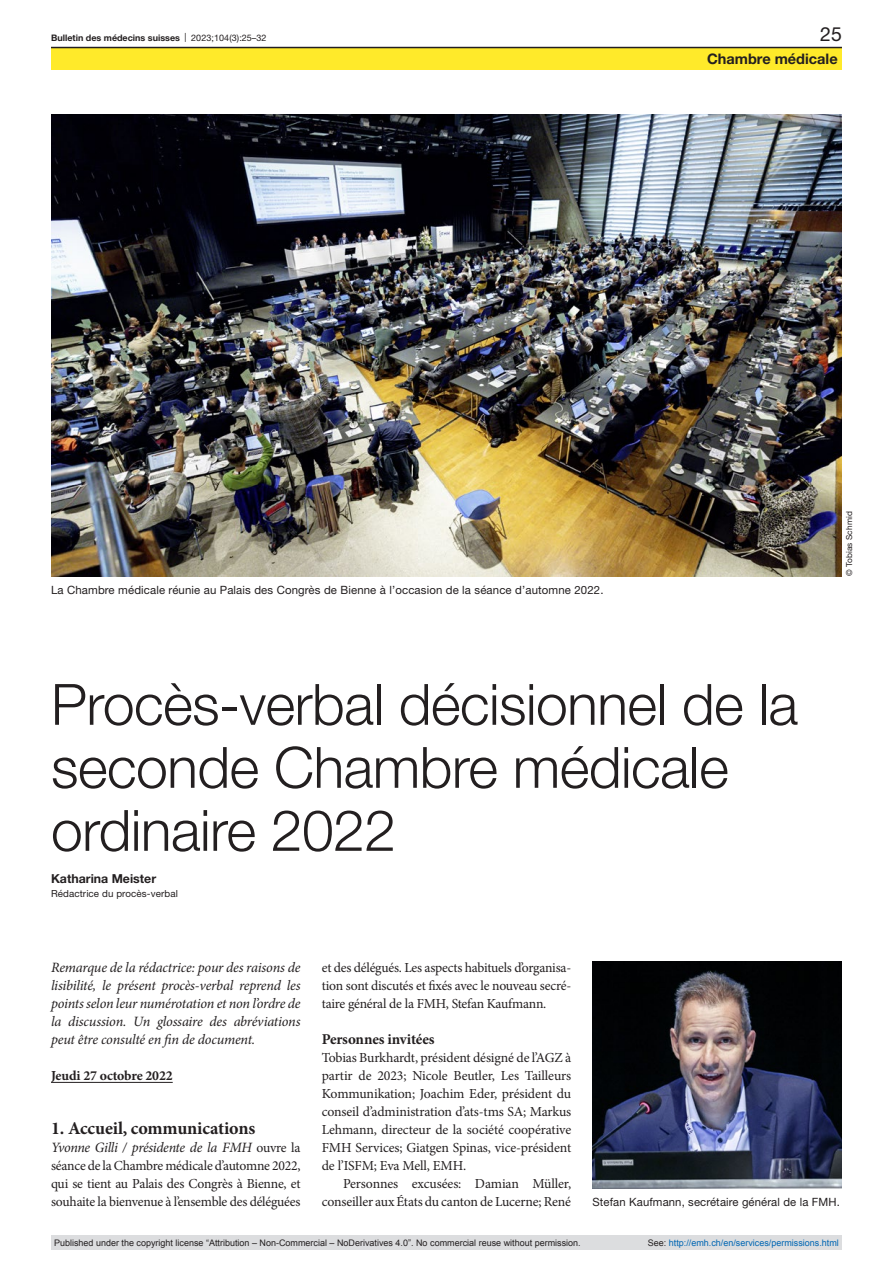
<style>
.page{position:relative;width:893px;height:1263px;background:#fff}
.page>*{position:absolute;margin:0;border:0;box-sizing:border-box;transform-origin:0 0}
.article-title-L38{font:300 57px/63px "Helvetica Neue LT Pro";letter-spacing:-.01em;color:#231f20}
.t1{font:19.5px "Helvetica Neue LT Pro";color:#231f20}
.head1{font:700 18px "Minion Pro";letter-spacing:-.01em;color:#231f20}
.head2{font:700 15px "Minion Pro";letter-spacing:-.01em;color:#231f20}
.t2{font:700 14.55px "Helvetica Neue LT Pro";color:#231f20}
.paragraph{font:italic 14.25px/18px "Minion Pro";letter-spacing:-.02em;color:#231f20;text-align:justify}
.paragraph-2{font:13.8px/18px "Minion Pro";letter-spacing:-.015em;color:#231f20;text-align:justify}
.paragraph-indent{font:13.8px/18px "Minion Pro";letter-spacing:-.015em;color:#231f20;text-align:right}
.paragraph-3{font:700 13.8px "Minion Pro";letter-spacing:-.01em;color:#231f20}
.authors{font:700 12.3px "Helvetica Neue LT Pro";color:#231f20}
.figure-caption{font:11.4px "Helvetica Neue LT Pro";letter-spacing:.01em;color:#231f20}
.affiliations{font:9.75px "Helvetica Neue LT Pro";letter-spacing:.01em;color:#231f20}
.t3{font:9px "Arial";color:#231f20}
.t4{font:9px "Arial";color:#0066b3}
.t5{font:700 9px "Helvetica Neue LT Pro";color:#231f20}
.credits{font:8.25px "Helvetica Neue LT Pro";letter-spacing:.01em;color:#231f20}
.s1{font-weight:400}
.s2{font-style:normal;font-size:13.8px}
.s3{color:#231f20}
</style>
<div class="page">
<img style="left:51px;top:115px;width:791px;height:461px">
<hr style="left:51px;top:1082px;width:122px;height:1px;background:#231f20">
<img style="left:592px;top:961px;width:250px;height:227px">
<div style="left:51px;top:47px;width:791px;height:23px;background:#ffea2a"></div>
<hr style="left:51px;top:47px;width:791px;height:1px;background:#231f20">
<div style="left:51px;top:1235px;width:791px;height:15px;background:#dcdddf"></div>
<p class="t5" style="left:51px;top:32px;width:217px">Bulletin des médecins suisses <span class="s1">| 2023;104(3):25–32</span></p>
<h2 class="t1" style="left:820px;top:22px;width:23px">25</h2>
<p class="t2" style="left:707px;top:49px;width:132px">Chambre médicale</p>
<p class="figure-caption" style="left:51px;top:583px;width:554px">La Chambre médicale réunie au Palais des Congrès de Bienne à l’occasion de la séance d’automne 2022.</p>
<p class="article-title-L38" style="left:51px;top:672px;width:748px">Procès-verbal décisionnel de la seconde Chambre médicale ordinaire 2022</p>
<p class="authors" style="left:51px;top:871px;width:107px">Katharina Meister</p>
<p class="affiliations" style="left:51px;top:887px;width:128px">Rédactrice du procès-verbal</p>
<p class="credits" style="left:844px;top:576px;width:66px;rotate:-90deg">© Tobias Schmid</p>
<p class="paragraph" style="left:51px;top:958px;width:251px">Remarque de la rédactrice: pour des raisons de lisibilité, le présent procès-verbal reprend les points selon leur numérotation et non l’ordre de la discussion. Un glossaire des abréviations peut être consulté en fin de document.</p>
<p class="paragraph-3" style="left:51px;top:1066px;width:123px">Jeudi 27 octobre 2022</p>
<p class="head1" style="left:51px;top:1116px;width:206px">1. Accueil, communications</p>
<p class="paragraph" style="left:51px;top:1138px;width:251px">Yvonne Gilli / présidente de la FMH <span class="s2">ouvre la</span></p>
<p class="paragraph-2" style="left:51px;top:1157px;width:251px">séance de la Chambre médicale d’automne 2022, qui se tient au Palais des Congrès à Bienne, et souhaite la bienvenue à l’ensemble des déléguées</p>
<p class="paragraph-2" style="left:322px;top:959px;width:251px">et des délégués. Les aspects habituels d’organisa&shy;tion sont discutés et fixés avec le nouveau secré&shy;taire général de la FMH, Stefan Kaufmann.</p>
<p class="head2" style="left:322px;top:1029px;width:114px">Personnes invitées</p>
<p class="paragraph-2" style="left:322px;top:1049px;width:251px">Tobias Burkhardt, président désigné de l’AGZ à partir de 2023; Nicole Beutler, Les Tailleurs Kommunikation; Joachim Eder, président du conseil d’administration d’ats-tms SA; Markus Lehmann, directeur de la société coopérative FMH Services; Giatgen Spinas, vice-président de l’ISFM; Eva Mell, EMH.</p>
<p class="paragraph-indent" style="left:322px;top:1175px;width:251px">Personnes excusées: Damian Müller, conseiller aux États du canton de Lucerne; René</p>
<p class="figure-caption" style="left:592px;top:1195px;width:249px">Stefan Kaufmann, secrétaire général de la FMH.</p>
<p class="t3" style="left:54px;top:1237px;width:528px">Published under the copyright license “Attribution – Non-Commercial – NoDerivatives 4.0”. No commercial reuse without permission.</p>
<p class="t4" style="left:648px;top:1237px;width:193px"><span class="s3">See:</span> http://emh.ch/en/services/permissions.html</p>
</div>
